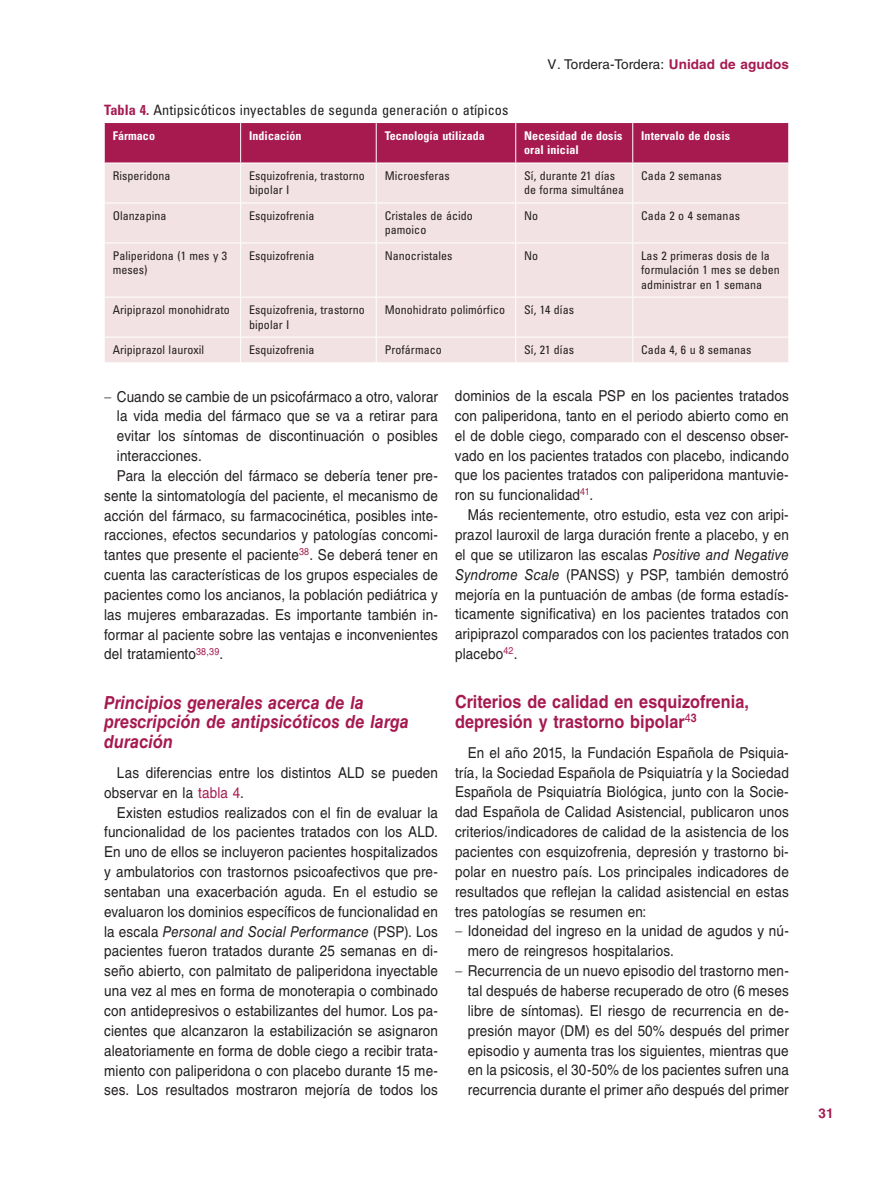
<style>
.page{position:relative;width:893px;height:1191px;background:#fff}
.page>*{position:absolute;margin:0;border:0;box-sizing:border-box;transform-origin:0 0}
.t1{font:italic 700 18px/19.8px "Helvetica LT Std";letter-spacing:.005em;color:#a61a50;scale:.9 1}
.t2{font:700 18px/19.8px "Helvetica LT Std";letter-spacing:.005em;color:#a61a50;scale:.9 1}
.t3{font:15px/19.8px "Helvetica LT Std";letter-spacing:.01em;color:#231f20;text-align:justify;scale:.9 1}
.t4{font:condensed 14.25px "Univers LT Std";letter-spacing:.005em;color:#231f20}
.t5{font:13.5px "Helvetica LT Std";color:#231f20}
.t6{font:700 13.5px "Helvetica LT Std";color:#a61a50}
.t7{font:condensed 12px/14.2px "Univers LT Std";letter-spacing:.005em;color:#231f20}
.t8{font:700 condensed 12px/14.2px "Univers LT Std";letter-spacing:.005em;color:#fff}
.s1{font-weight:700;color:#a61a50}
.s2{color:#a61a50}
.s3{font-style:italic}
</style>
<div class="page">
<div style="left:105px;top:123px;width:683px;height:40px;background:#a61a50"></div>
<div style="left:105px;top:164px;width:683px;height:198px;background:#f3e2e3"></div>
<hr style="left:240px;top:123px;width:1px;height:40px;background:#fff">
<hr style="left:376px;top:123px;width:1px;height:40px;background:#fff">
<hr style="left:515px;top:123px;width:1px;height:40px;background:#fff">
<hr style="left:632px;top:123px;width:1px;height:40px;background:#fff">
<hr style="left:240px;top:163px;width:1px;height:40px;background:#fff">
<hr style="left:376px;top:163px;width:1px;height:40px;background:#fff">
<hr style="left:515px;top:163px;width:1px;height:40px;background:#fff">
<hr style="left:632px;top:163px;width:1px;height:40px;background:#fff">
<hr style="left:240px;top:203px;width:1px;height:39px;background:#fff">
<hr style="left:376px;top:203px;width:1px;height:39px;background:#fff">
<hr style="left:515px;top:203px;width:1px;height:39px;background:#fff">
<hr style="left:632px;top:203px;width:1px;height:39px;background:#fff">
<hr style="left:240px;top:243px;width:1px;height:54px;background:#fff">
<hr style="left:376px;top:243px;width:1px;height:54px;background:#fff">
<hr style="left:515px;top:243px;width:1px;height:54px;background:#fff">
<hr style="left:632px;top:243px;width:1px;height:54px;background:#fff">
<hr style="left:240px;top:297px;width:1px;height:40px;background:#fff">
<hr style="left:376px;top:297px;width:1px;height:40px;background:#fff">
<hr style="left:515px;top:297px;width:1px;height:40px;background:#fff">
<hr style="left:632px;top:297px;width:1px;height:40px;background:#fff">
<svg style="left:240px;top:338px;width:1px;height:24px"></svg>
<svg style="left:376px;top:338px;width:1px;height:24px"></svg>
<svg style="left:515px;top:338px;width:1px;height:24px"></svg>
<svg style="left:632px;top:338px;width:1px;height:24px"></svg>
<hr style="left:105px;top:203px;width:136px;height:1px;background:#fff">
<hr style="left:241px;top:203px;width:135px;height:1px;background:#fff">
<hr style="left:376px;top:203px;width:140px;height:1px;background:#fff">
<hr style="left:516px;top:203px;width:117px;height:1px;background:#fff">
<hr style="left:633px;top:203px;width:155px;height:1px;background:#fff">
<hr style="left:105px;top:242px;width:136px;height:1px;background:#fff">
<hr style="left:241px;top:242px;width:135px;height:1px;background:#fff">
<hr style="left:376px;top:242px;width:140px;height:1px;background:#fff">
<hr style="left:516px;top:242px;width:117px;height:1px;background:#fff">
<hr style="left:633px;top:242px;width:155px;height:1px;background:#fff">
<hr style="left:105px;top:337px;width:136px;height:1px;background:#fff">
<hr style="left:241px;top:337px;width:135px;height:1px;background:#fff">
<hr style="left:376px;top:337px;width:140px;height:1px;background:#fff">
<hr style="left:516px;top:337px;width:117px;height:1px;background:#fff">
<hr style="left:633px;top:337px;width:155px;height:1px;background:#fff">
<hr style="left:105px;top:297px;width:136px;height:1px;background:#fff">
<hr style="left:241px;top:297px;width:135px;height:1px;background:#fff">
<hr style="left:376px;top:297px;width:140px;height:1px;background:#fff">
<hr style="left:516px;top:297px;width:117px;height:1px;background:#fff">
<hr style="left:633px;top:297px;width:155px;height:1px;background:#fff">
<p class="t5" style="left:547px;top:57px;width:243px">V. Tordera-Tordera: <span class="s1">Unidad de agudos</span></p>
<p class="t4" style="left:104px;top:100px;width:406px"><span class="s1">Tabla 4.</span> Antipsicóticos inyectables de segunda generación o atípicos</p>
<p class="t8" style="left:113px;top:129px;width:44px">Fármaco</p>
<p class="t8" style="left:249px;top:129px;width:54px">Indicación</p>
<p class="t8" style="left:385px;top:129px;width:102px">Tecnología utilizada</p>
<p class="t8" style="left:524px;top:129px;width:100px">Necesidad de dosis oral inicial</p>
<p class="t8" style="left:641px;top:129px;width:90px">Intervalo de dosis</p>
<p class="t7" style="left:113px;top:169px;width:59px">Risperidona</p>
<p class="t7" style="left:249px;top:169px;width:117px">Esquizofrenia, trastorno bipolar I</p>
<p class="t7" style="left:385px;top:169px;width:67px">Microesferas</p>
<p class="t7" style="left:524px;top:169px;width:101px">Sí, durante 21 días de forma simultánea</p>
<p class="t7" style="left:641px;top:169px;width:82px">Cada 2 semanas</p>
<p class="t7" style="left:113px;top:209px;width:55px">Olanzapina</p>
<p class="t7" style="left:249px;top:209px;width:67px">Esquizofrenia</p>
<p class="t7" style="left:385px;top:209px;width:90px">Cristales de ácido pamoico</p>
<p class="t7" style="left:524px;top:209px;width:16px">No</p>
<p class="t7" style="left:641px;top:209px;width:100px">Cada 2 o 4 semanas</p>
<p class="t7" style="left:113px;top:248px;width:116px">Paliperidona (1 mes y 3 meses)</p>
<p class="t7" style="left:249px;top:248px;width:67px">Esquizofrenia</p>
<p class="t7" style="left:385px;top:248px;width:69px">Nanocristales</p>
<p class="t7" style="left:524px;top:248px;width:16px">No</p>
<p class="t7" style="left:641px;top:248px;width:140px">Las 2 primeras dosis de la formulación 1 mes se deben administrar en 1 semana</p>
<p class="t7" style="left:113px;top:303px;width:119px">Aripiprazol monohidrato</p>
<p class="t7" style="left:249px;top:303px;width:117px">Esquizofrenia, trastorno bipolar I</p>
<p class="t7" style="left:385px;top:303px;width:122px">Monohidrato polimórfico</p>
<p class="t7" style="left:524px;top:303px;width:51px">Sí, 14 días</p>
<p class="t7" style="left:113px;top:343px;width:93px">Aripiprazol lauroxil</p>
<p class="t7" style="left:249px;top:343px;width:67px">Esquizofrenia</p>
<p class="t7" style="left:385px;top:343px;width:59px">Profármaco</p>
<p class="t7" style="left:524px;top:343px;width:51px">Sí, 21 días</p>
<p class="t7" style="left:641px;top:343px;width:112px">Cada 4, 6 u 8 semanas</p>
<p class="t3" style="left:117px;top:386px;width:358px">Cuando se cambie de un psicofármaco a otro, valorar</p>
<p class="t3" style="left:117px;top:406px;width:358px">la vida media del fármaco que se va a retirar para</p>
<p class="t3" style="left:117px;top:426px;width:358px">evitar los síntomas de discontinuación o posibles</p>
<p class="t3" style="left:117px;top:446px;width:96px">interacciones.</p>
<p class="t3" style="left:117px;top:466px;width:358px">Para la elección del fármaco se debería tener pre-</p>
<p class="t3" style="left:104px;top:485px;width:372px">sente la sintomatología del paciente, el mecanismo de</p>
<p class="t3" style="left:104px;top:505px;width:372px">acción del fármaco, su farmacocinética, posibles inte-</p>
<p class="t3" style="left:104px;top:525px;width:372px">racciones, efectos secundarios y patologías concomi-</p>
<p class="t3" style="left:104px;top:545px;width:372px">tantes que presente el paciente<sup>38</sup>. Se deberá tener en</p>
<p class="t3" style="left:104px;top:565px;width:372px">cuenta las características de los grupos especiales de</p>
<p class="t3" style="left:104px;top:585px;width:372px">pacientes como los ancianos, la población pediátrica y</p>
<p class="t3" style="left:104px;top:604px;width:372px">las mujeres embarazadas. Es importante también in-</p>
<p class="t3" style="left:104px;top:624px;width:372px">formar al paciente sobre las ventajas e inconvenientes</p>
<p class="t3" style="left:104px;top:644px;width:134px">del tratamiento<sup>38,39</sup>.</p>
<p class="t1" style="left:104px;top:692px;width:340px">Principios generales acerca de la prescripción de antipsicóticos de larga duración</p>
<p class="t3" style="left:104px;top:762px;width:372px;text-indent:13px">Las diferencias entre los distintos ALD se pueden observar en la <span class="s2">tabla 4</span>.</p>
<p class="t3" style="left:104px;top:802px;width:372px;text-indent:13px">Existen estudios realizados con el fin de evaluar la funcionalidad de los pacientes tratados con los ALD.<br>En uno de ellos se incluyeron pacientes hospitalizados y ambulatorios con trastornos psicoafectivos que pre&shy;sentaban una exacerbación aguda. En el estudio se evaluaron los dominios específicos de funcionalidad en la escala <span class="s3">Personal and Social Performance</span> (PSP). Los pacientes fueron tratados durante 25 semanas en di&shy;seño abierto, con palmitato de paliperidona inyectable una vez al mes en forma de monoterapia o combinado con antidepresivos o estabilizantes del humor. Los pa&shy;cientes que alcanzaron la estabilización se asignaron aleatoriamente en forma de doble ciego a recibir trata&shy;miento con paliperidona o con placebo durante 15 me&shy;ses. Los resultados mostraron mejoría de todos los</p>
<p class="t3" style="left:455px;top:386px;width:372px">dominios de la escala PSP en los pacientes tratados con paliperidona, tanto en el periodo abierto como en el de doble ciego, comparado con el descenso obser&shy;vado en los pacientes tratados con placebo, indicando que los pacientes tratados con paliperidona mantuvie&shy;ron su funcionalidad<sup>41</sup>.</p>
<p class="t3" style="left:455px;top:505px;width:372px;text-indent:13px">Más recientemente, otro estudio, esta vez con aripi&shy;prazol lauroxil de larga duración frente a placebo, y en el que se utilizaron las escalas <span class="s3">Positive and Negative Syndrome Scale</span> (PANSS) y PSP, también demostró mejoría en la puntuación de ambas (de forma estadís&shy;ticamente significativa) en los pacientes tratados con aripiprazol comparados con los pacientes tratados con placebo<sup>42</sup>.</p>
<p class="t2" style="left:455px;top:692px;width:328px">Criterios de calidad en esquizofrenia, depresión y trastorno bipolar<sup>4</sup><sup>3</sup></p>
<p class="t3" style="left:455px;top:742px;width:372px;text-indent:13px">En el año 2015, la Fundación Española de Psiquia&shy;tría, la Sociedad Española de Psiquiatría y la Sociedad Española de Psiquiatría Biológica, junto con la Socie&shy;dad Española de Calidad Asistencial, publicaron unos criterios/indicadores de calidad de la asistencia de los pacientes con esquizofrenia, depresión y trastorno bi&shy;polar en nuestro país. Los principales indicadores de resultados que reflejan la calidad asistencial en estas tres patologías se resumen en:</p>
<p class="t3" style="left:468px;top:921px;width:358px;text-align:left">Idoneidad del ingreso en la unidad de agudos y nú&shy;mero de reingresos hospitalarios.<br>Recurrencia de un nuevo episodio del trastorno men&shy;tal después de haberse recuperado de otro (6 meses libre de síntomas). El riesgo de recurrencia en de&shy;presión mayor (DM) es del 50% después del primer episodio y aumenta tras los siguientes, mientras que en la psicosis, el 30-50% de los pacientes sufren una recurrencia durante el primer año después del primer</p>
<p class="t6" style="left:819px;top:1104px;width:17px">31</p>
</div>
